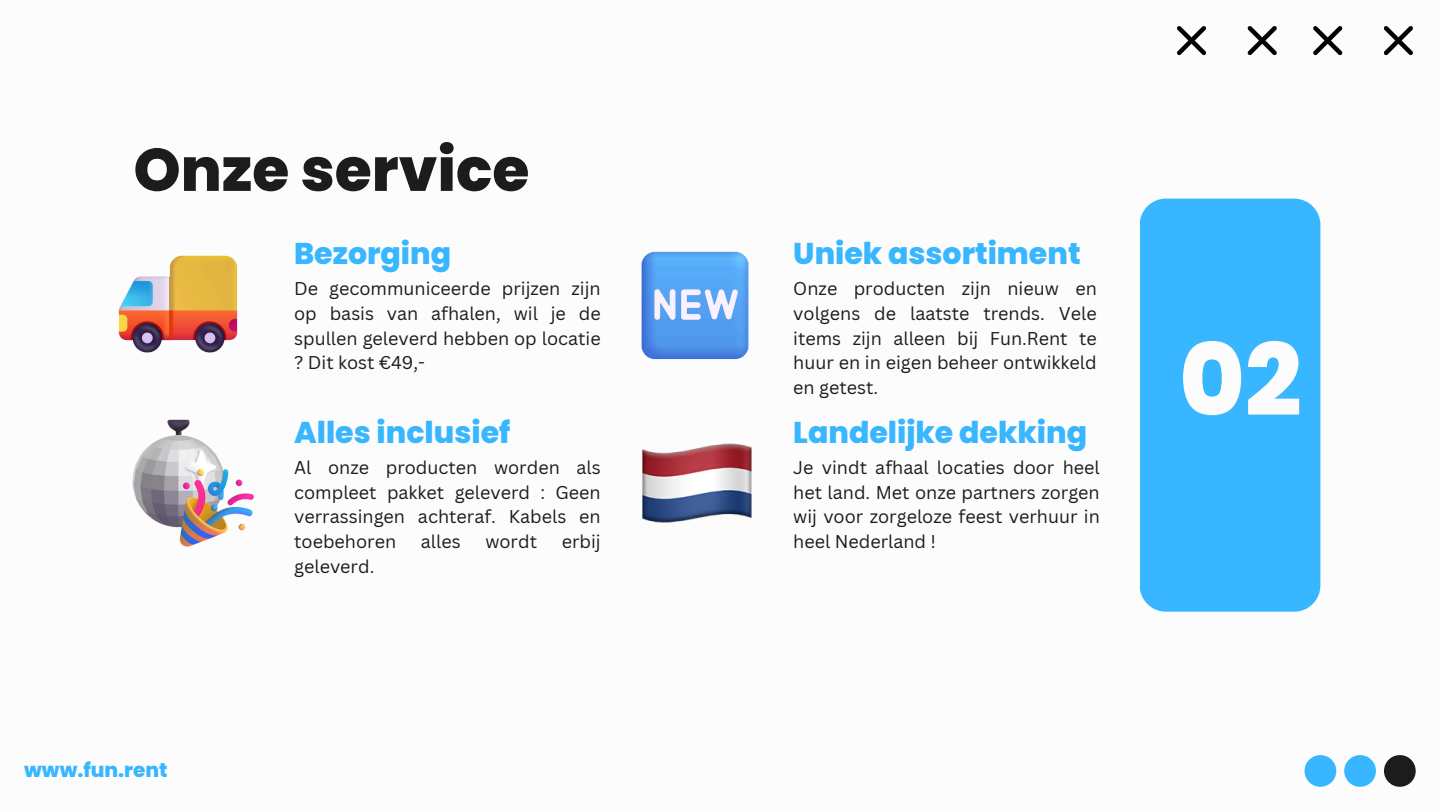
<style>
.page{position:relative;width:1440px;height:810px;background:#fff}
.page>*{position:absolute;margin:0;border:0;box-sizing:border-box;transform-origin:0 0}
.t1{font:800 100px "Poppins";color:#fcfcfc}
.t2{font:800 60px "Poppins";color:#1c1c1c}
.t3{font:800 30px "Poppins";color:#38b6ff}
.t4{font:800 20px "Poppins";color:#38b6ff}
.t5{font:18px/24.8px "Canva Sans";color:#1c1c1c;text-align:justify}
</style>
<div class="page">
<div style="left:1140px;top:199px;width:180px;height:413px;background:#38b6ff;border-radius:26px"></div>
<svg style="left:1384px;top:755px;width:32px;height:32px"></svg>
<svg style="left:1344px;top:755px;width:32px;height:32px"></svg>
<svg style="left:1305px;top:755px;width:31px;height:32px"></svg>
<svg style="left:1177px;top:26px;width:29px;height:29px"></svg>
<svg style="left:1247px;top:26px;width:30px;height:29px"></svg>
<svg style="left:1313px;top:26px;width:30px;height:29px"></svg>
<svg style="left:1384px;top:26px;width:29px;height:29px"></svg>
<img style="left:132px;top:435px;width:122px;height:112px">
<img style="left:118px;top:255px;width:120px;height:180px">
<img style="left:641px;top:251px;width:108px;height:109px">
<img style="left:642px;top:443px;width:110px;height:80px">
<h2 class="t2" style="left:133px;top:128px;width:397px">Onze service</h2>
<h2 class="t3" style="left:294px;top:233px;width:158px">Bezorging</h2>
<p class="t5" style="left:294px;top:276px;width:308px">De gecommuniceerde prijzen zijn op basis van afhalen, wil je de spullen geleverd hebben op locatie ? Dit kost €49,-</p>
<p class="t3" style="left:294px;top:411px;width:218px">Alles inclusief</p>
<h2 class="t5" style="left:294px;top:454px;width:308px">Al onze producten worden als compleet pakket geleverd : Geen verrassingen achteraf. Kabels en toebehoren</h2>
<h2 class="t5" style="left:421px;top:529px;width:41px">alles</h2>
<h2 class="t5" style="left:485px;top:529px;width:53px">wordt</h2>
<h2 class="t5" style="left:562px;top:529px;width:40px">erbij</h2>
<p class="t4" style="left:24px;top:756px;width:145px">www.fun.rent</p>
<h2 class="t5" style="left:294px;top:553px;width:82px">geleverd.</h2>
<p class="t3" style="left:793px;top:233px;width:289px">Uniek assortiment</p>
<p class="t5" style="left:793px;top:276px;width:305px">Onze producten zijn nieuw en volgens de laatste trends. Vele items zijn alleen bij Fun.Rent te huur en in eigen beheer ontwikkeld en getest.</p>
<p class="t3" style="left:793px;top:411px;width:295px">Landelijke dekking</p>
<p class="t5" style="left:793px;top:454px;width:308px">Je vindt afhaal locaties door heel het land. Met onze partners zorgen wij voor zorgeloze feest verhuur in heel Nederland !</p>
<p class="t1" style="left:1179px;top:311px;width:124px">02</p>
</div>
